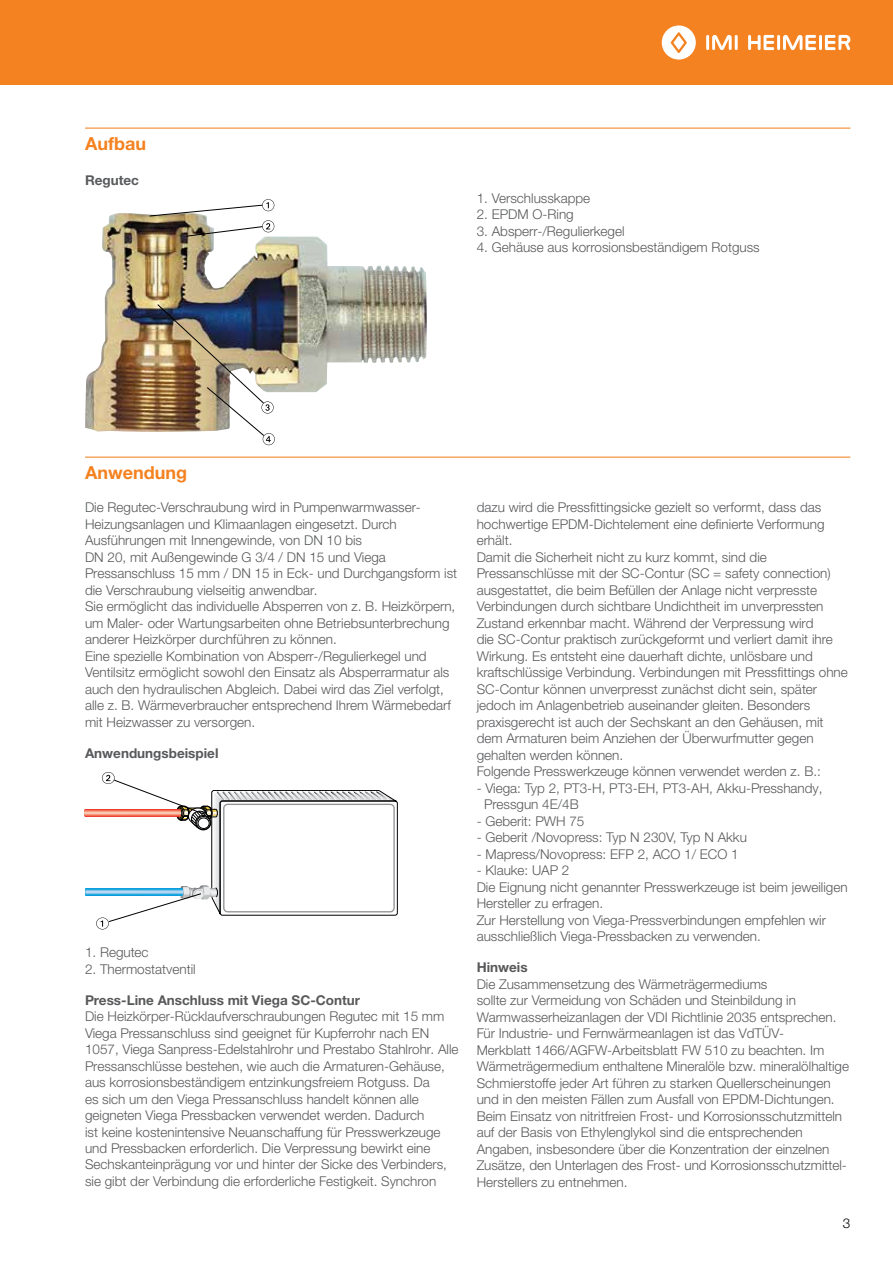
<style>
.page{position:relative;width:893px;height:1263px;background:#fff}
.page>*{position:absolute;margin:0;border:0;box-sizing:border-box;transform-origin:0 0}
.t1{font:700 18px "Helvetica Neue LTW1 G";color:#f58220}
.t2{font:300 13.5px/16.5px "Helvetica Neue LTW1 G";color:#58595b}
.t3{font:700 13.5px "Helvetica Neue LTW1 G";color:#58595b}
.t4{font:300 13.5px "Helvetica Neue LT Std";color:#000}
</style>
<div class="page">
<div style="left:0;top:0;width:893px;height:85px;background:#f58220"></div>
<hr style="left:706px;top:35px;width:3px;height:15px;background:#fff">
<hr style="left:735px;top:35px;width:3px;height:15px;background:#fff">
<svg style="left:712px;top:35px;width:20px;height:15px"></svg>
<svg style="left:662px;top:25px;width:34px;height:35px"></svg>
<hr style="left:777px;top:35px;width:3px;height:15px;background:#fff">
<svg style="left:748px;top:35px;width:26px;height:15px"></svg>
<hr style="left:819px;top:35px;width:3px;height:15px;background:#fff">
<svg style="left:783px;top:35px;width:33px;height:15px"></svg>
<svg style="left:825px;top:35px;width:25px;height:15px"></svg>
<hr style="left:85px;top:128px;width:765px;height:1px;background:#f58220">
<hr style="left:85px;top:457px;width:765px;height:1px;background:#f58220">
<img style="left:85px;top:213px;width:342px;height:219px">
<svg style="left:149px;top:199px;width:125px;height:38px"></svg>
<img style="left:157px;top:304px;width:118px;height:141px">
<svg style="left:85px;top:772px;width:312px;height:157px"></svg>
<h1 class="t1" style="left:85px;top:132px;width:63px">Aufbau</h1>
<p class="t3" style="left:85px;top:172px;width:55px">Regutec</p>
<p class="t2" style="left:477px;top:190px;width:115px">1. Verschlusskappe</p>
<p class="t2" style="left:477px;top:206px;width:99px">2. EPDM O-Ring</p>
<p class="t2" style="left:477px;top:223px;width:149px">3. Absperr-/Regulierkegel</p>
<p class="t2" style="left:477px;top:239px;width:285px">4. Gehäuse aus korrosionsbeständigem Rotguss</p>
<h1 class="t1" style="left:85px;top:461px;width:104px">Anwendung</h1>
<p class="t2" style="left:85px;top:499px;width:374px">Die Regutec-Verschraubung wird in Pumpenwarmwasser-Heizungsanlagen und Klimaanlagen eingesetzt. Durch Ausführungen mit Innengewinde, von DN 10 bis<br>DN 20, mit Außengewinde G 3/4 / DN 15 und Viega Pressanschluss 15 mm / DN 15 in Eck- und Durchgangsform ist die Verschraubung vielseitig anwendbar.<br>Sie ermöglicht das individuelle Absperren von z. B. Heizkörpern, um Maler- oder Wartungsarbeiten ohne Betriebsunterbrechung anderer Heizkörper durchführen zu können.<br>Eine spezielle Kombination von Absperr-/Regulierkegel und Ventilsitz ermöglicht sowohl den Einsatz als Absperrarmatur als auch den hydraulischen Abgleich. Dabei wird das Ziel verfolgt, alle z. B. Wärmeverbraucher entsprechend Ihrem Wärmebedarf mit Heizwasser zu versorgen.</p>
<p class="t3" style="left:85px;top:744px;width:135px">Anwendungsbeispiel</p>
<p class="t2" style="left:85px;top:944px;width:65px">1. Regutec</p>
<p class="t2" style="left:85px;top:961px;width:112px">2. Thermostatventil</p>
<p class="t3" style="left:85px;top:991px;width:277px">Press-Line Anschluss mit Viega SC-Contur</p>
<p class="t2" style="left:85px;top:1008px;width:375px">Die Heizkörper-Rücklaufverschraubungen Regutec mit 15 mm Viega Pressanschluss sind geeignet für Kupferrohr nach EN 1057, Viega Sanpress-Edelstahlrohr und Prestabo Stahlrohr. Alle Pressanschlüsse bestehen, wie auch die Armaturen-Gehäuse, aus korrosionsbeständigem entzinkungsfreiem Rotguss. Da<br>es sich um den Viega Pressanschluss handelt können alle geigneten Viega Pressbacken verwendet werden. Dadurch<br>ist keine kostenintensive Neuanschaffung für Presswerkzeuge und Pressbacken erforderlich. Die Verpressung bewirkt eine Sechskanteinprägung vor und hinter der Sicke des Verbinders, sie gibt der Verbindung die erforderliche Festigkeit. Synchron</p>
<p class="t2" style="left:477px;top:499px;width:373px">dazu wird die Pressfittingsicke gezielt so verformt, dass das hochwertige EPDM-Dichtelement eine definierte Verformung erhält.<br>Damit die Sicherheit nicht zu kurz kommt, sind die Pressanschlüsse mit der SC-Contur (SC = safety connection) ausgestattet, die beim Befüllen der Anlage nicht verpresste Verbindungen durch sichtbare Undichtheit im unverpressten Zustand erkennbar macht. Während der Verpressung wird<br>die SC-Contur praktisch zurückgeformt und verliert damit ihre Wirkung. Es entsteht eine dauerhaft dichte, unlösbare und kraftschlüssige Verbindung. Verbindungen mit Pressfittings ohne SC-Contur können unverpresst zunächst dicht sein, später jedoch im Anlagenbetrieb auseinander gleiten. Besonders praxisgerecht ist auch der Sechskant an den Gehäusen, mit dem Armaturen beim Anziehen der Überwurfmutter gegen gehalten werden können.<br>Folgende Presswerkzeuge können verwendet werden z. B.:</p>
<p class="t2" style="left:484px;top:780px;width:340px;text-indent:-8px">- Viega: Typ 2, PT3-H, PT3-EH, PT3-AH, Akku-Presshandy,<br>Pressgun 4E/4B</p>
<p class="t2" style="left:477px;top:813px;width:109px">- Geberit: PWH 75</p>
<p class="t2" style="left:477px;top:829px;width:272px">- Geberit /Novopress: Typ N 230V, Typ N Akku</p>
<p class="t2" style="left:477px;top:846px;width:264px">- Mapress/Novopress: EFP 2, ACO 1/ ECO 1</p>
<p class="t2" style="left:477px;top:862px;width:372px">- Klauke: UAP 2<br>Die Eignung nicht genannter Presswerkzeuge ist beim jeweiligen Hersteller zu erfragen.<br>Zur Herstellung von Viega-Pressverbindungen empfehlen wir ausschließlich Viega-Pressbacken zu verwenden.</p>
<p class="t3" style="left:477px;top:959px;width:52px">Hinweis</p>
<p class="t2" style="left:477px;top:975px;width:374px">Die Zusammensetzung des Wärmeträgermediums<br>sollte zur Vermeidung von Schäden und Steinbildung in Warmwasserheizanlagen der VDI Richtlinie 2035 entsprechen.<br>Für Industrie- und Fernwärmeanlagen ist das VdTÜV-<br>Merkblatt 1466/AGFW-Arbeitsblatt FW 510 zu beachten. Im Wärmeträgermedium enthaltene Mineralöle bzw. mineralölhaltige Schmierstoffe jeder Art führen zu starken Quellerscheinungen und in den meisten Fällen zum Ausfall von EPDM-Dichtungen.<br>Beim Einsatz von nitritfreien Frost- und Korrosionsschutzmitteln auf der Basis von Ethylenglykol sind die entsprechenden Angaben, insbesondere über die Konzentration der einzelnen Zusätze, den Unterlagen des Frost- und Korrosionsschutzmittel-Herstellers zu entnehmen.</p>
<p class="t4" style="left:843px;top:1215px;width:9px">3</p>
</div>
